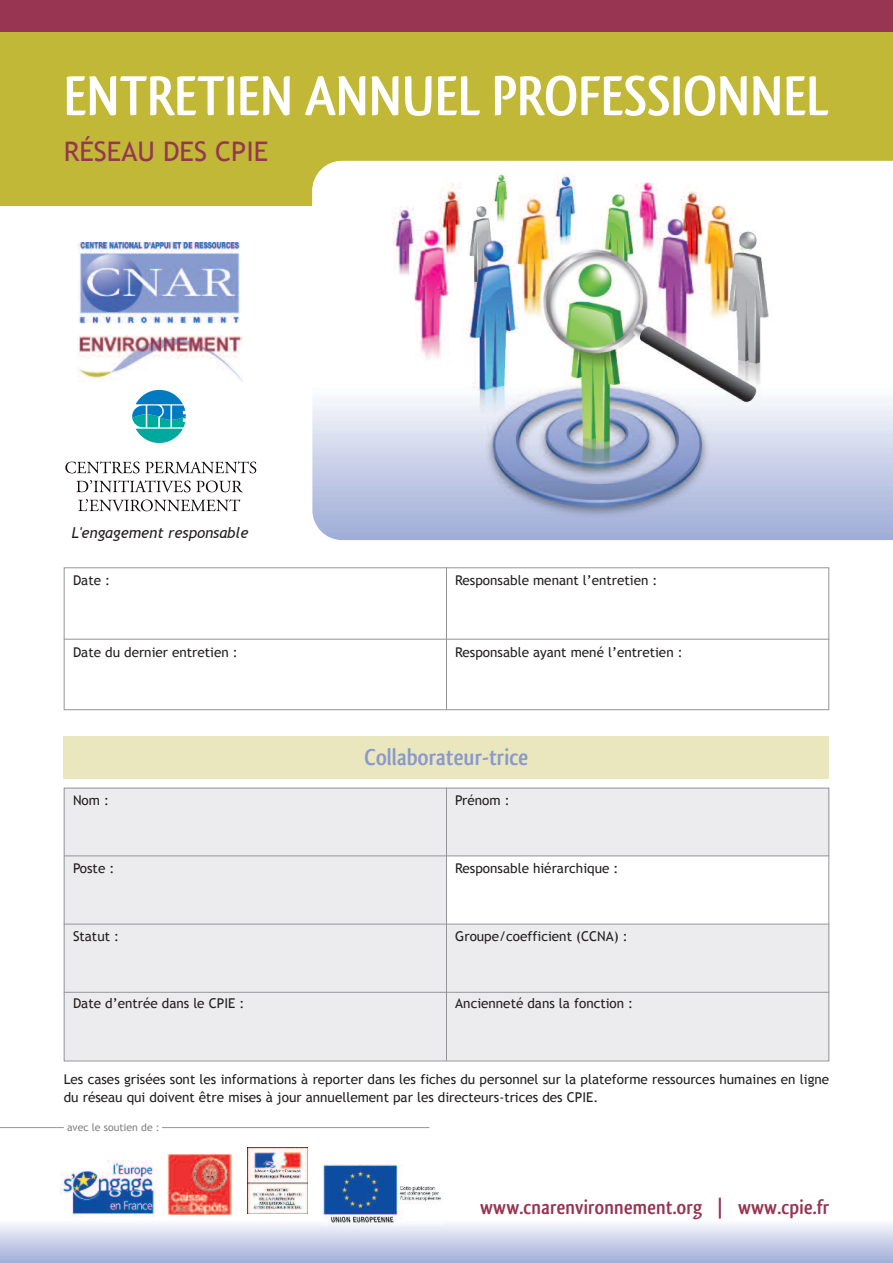
<style>
.page{position:relative;width:893px;height:1263px;background:#fff}
.page>*{position:absolute;margin:0;border:0;box-sizing:border-box;transform-origin:0 0}
.t1{font:700 58.5px "Qlassik";color:#fff}
.t2{font:27px "Trebuchet MS";color:#973553}
.t3{font:700 24px "Qlassik";color:#889ace}
.t4{font:700 21px "Qlassik";letter-spacing:.005em;color:#973553}
.t5{font:italic 15px "Trebuchet MS";color:#231f20}
.t6{font:13.5px/18px "Trebuchet MS";color:#231f20}
.t7{font:10.5px "Trebuchet MS";color:#808285}
</style>
<div class="page">
<svg style="left:66px;top:790px;width:761px;height:269px;background:#eeeeef"></svg>
<div style="left:0;top:30px;width:893px;height:176px;background:#c1b838"></div>
<svg style="left:132px;top:390px;width:54px;height:53px"></svg>
<svg style="left:65px;top:461px;width:191px;height:12px"></svg>
<svg style="left:76px;top:480px;width:167px;height:12px"></svg>
<svg style="left:78px;top:499px;width:162px;height:12px"></svg>
<div style="left:0;top:0;width:893px;height:32px;background:#973553"></div>
<hr style="left:0;top:1127px;width:64px;height:1px;background:#939598">
<hr style="left:162px;top:1127px;width:267px;height:1px;background:#939598">
<img style="left:77px;top:243px;width:166px;height:138px">
<img style="left:168px;top:1154px;width:64px;height:61px">
<div style="left:246px;top:1146px;width:63px;height:73px;background:linear-gradient(to right,#fff,#fff)"></div>
<img style="left:247px;top:1147px;width:60px;height:66px">
<img style="left:322px;top:1165px;width:119px;height:55px">
<img style="left:61px;top:1161px;width:95px;height:55px">
<img style="left:322px;top:1220px;width:121px;height:5px">
<img style="left:312px;top:161px;width:581px;height:379px">
<div style="left:64px;top:567px;width:765px;height:143px;border:1px solid #939598"></div>
<hr style="left:64px;top:639px;width:765px;height:1px;background:#939598">
<hr style="left:446px;top:567px;width:1px;height:143px;background:#939598">
<hr style="left:64px;top:855px;width:765px;height:1px;background:#939598">
<hr style="left:64px;top:924px;width:765px;height:1px;background:#939598">
<hr style="left:64px;top:992px;width:765px;height:1px;background:#939598">
<hr style="left:446px;top:788px;width:1px;height:272px;background:#939598">
<div style="left:64px;top:737px;width:765px;height:42px;background:#eae7be"></div>
<h1 class="t1" style="left:64px;top:62px;width:767px">ENTRETIEN ANNUEL PROFESSIONNEL</h1>
<h2 class="t2" style="left:64px;top:136px;width:206px">RÉSEAu DES CPIE</h2>
<p class="t5" style="left:72px;top:524px;width:178px">L'engagement responsable</p>
<p class="t6" style="left:73px;top:571px;width:39px">Date :</p>
<p class="t6" style="left:455px;top:571px;width:204px">Responsable menant l’entretien :</p>
<p class="t6" style="left:73px;top:643px;width:166px">Date du dernier entretien :</p>
<p class="t6" style="left:455px;top:643px;width:229px">Responsable ayant mené l’entretien :</p>
<h3 class="t3" style="left:365px;top:743px;width:165px">Collaborateur-trice</h3>
<p class="t6" style="left:73px;top:792px;width:38px">Nom :</p>
<p class="t6" style="left:455px;top:792px;width:56px">Prénom :</p>
<p class="t6" style="left:73px;top:859px;width:43px">Poste :</p>
<p class="t6" style="left:455px;top:859px;width:165px">Responsable hiérarchique :</p>
<p class="t6" style="left:73px;top:927px;width:48px">Statut :</p>
<p class="t6" style="left:455px;top:927px;width:174px">Groupe/coefficient (CCNA) :</p>
<p class="t6" style="left:73px;top:994px;width:173px">Date d’entrée dans le CPIE :</p>
<p class="t6" style="left:455px;top:994px;width:179px">Ancienneté dans la fonction :</p>
<p class="t6" style="left:64px;top:1070px;width:767px">Les cases grisées sont les informations à reporter dans les fiches du personnel sur la plateforme ressources humaines en ligne du réseau qui doivent être mises à jour annuellement par les directeurs-trices des CPIE.</p>
<p class="t7" style="left:67px;top:1121px;width:94px">avec le soutien de :</p>
<h3 class="t4" style="left:480px;top:1195px;width:350px">www.cnarenvironnement.org | www.cpie.fr</h3>
</div>
